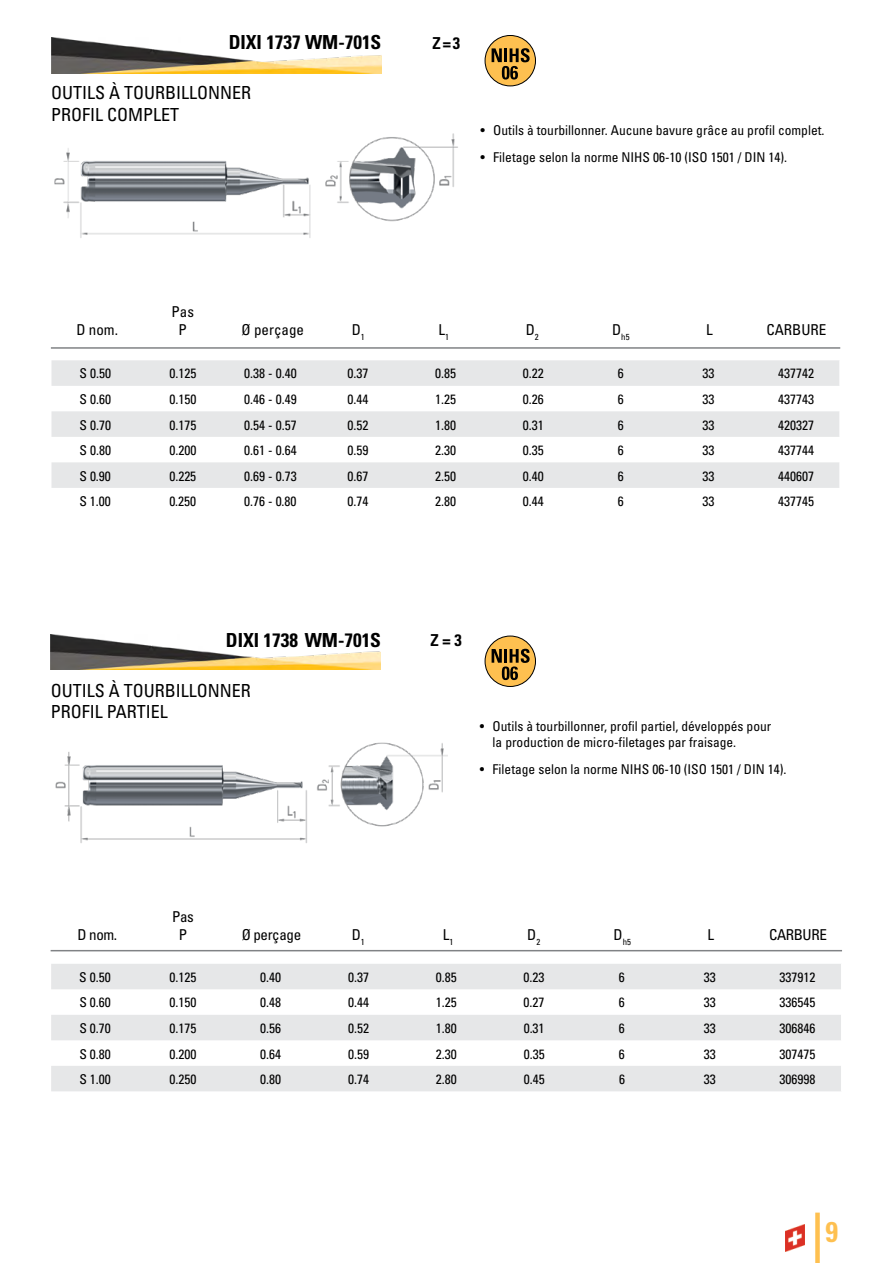
<style>
.page{position:relative;width:893px;height:1263px;background:#fff}
.page>*{position:absolute;margin:0;border:0;box-sizing:border-box;transform-origin:0 0}
.t1{font:700 condensed 28.5px "Univers";color:#fec050}
.t2{font:700 condensed 19.35px "Univers";color:#000}
.t3{font:condensed 18px/21.6px "Univers";color:#000}
.t4{font:700 condensed 16.5px "Univers";color:#000}
.t5{font:condensed 15px "Univers";letter-spacing:-.01em;color:#000}
.t6{font:condensed 13.5px/16.2px "Univers";color:#000}
.t7{font:condensed 8.7px "Univers";color:#000}
</style>
<div class="page">
<div style="left:815px;top:1212px;width:5px;height:51px;background:#fec050"></div>
<img style="left:785px;top:1224px;width:20px;height:27px">
<img style="left:51px;top:38px;width:330px;height:35px">
<hr style="left:51px;top:347px;width:789px;height:2px;background:#808285">
<img style="left:54px;top:133px;width:404px;height:105px">
<svg style="left:51px;top:360px;width:788px;height:128px;fill:#e6e7e8"></svg>
<img style="left:51px;top:634px;width:330px;height:35px">
<hr style="left:51px;top:950px;width:791px;height:1px;background:#808285">
<img style="left:55px;top:742px;width:392px;height:101px">
<svg style="left:51px;top:964px;width:790px;height:127px;fill:#e6e7e8"></svg>
<svg style="left:485px;top:35px;width:50px;height:51px"></svg>
<div style="left:485px;top:35px;width:51px;height:51px;border:1px solid #000;border-radius:50%"></div>
<svg style="left:492px;top:48px;width:38px;height:32px"></svg>
<div style="left:485px;top:636px;width:50px;height:50px;background:#fec050;border-radius:50%"></div>
<div style="left:485px;top:636px;width:51px;height:51px;border:1px solid #000;border-radius:50%"></div>
<svg style="left:492px;top:649px;width:38px;height:31px"></svg>
<h2 class="t2" style="left:229px;top:31px;width:154px">DIXI 1737 WM-701S</h2>
<p class="t4" style="left:432px;top:33px;width:29px">Z=3</p>
<h3 class="t3" style="left:51px;top:82px;width:201px">OUTILS À TOURBILLONNER<br>PROFIL COMPLET</h3>
<p class="t5" style="left:172px;top:302px;width:24px">Pas</p>
<p class="t6" style="left:480px;top:122px;width:345px">• Outils à tourbillonner. Aucune bavure grâce au profil complet.</p>
<p class="t6" style="left:480px;top:149px;width:308px">• Filetage selon la norme NIHS 06-10 (ISO 1501 / DIN 14).</p>
<p class="t5" style="left:76px;top:320px;width:43px">D nom.</p>
<p class="t5" style="left:179px;top:320px;width:10px">P</p>
<p class="t5" style="left:242px;top:320px;width:64px">Ø perçage</p>
<p class="t5" style="left:352px;top:320px;width:15px">D<sub>1</sub></p>
<p class="t5" style="left:439px;top:320px;width:12px">L<sub>1</sub></p>
<p class="t5" style="left:526px;top:320px;width:15px">D<sub>2</sub></p>
<p class="t7" style="left:612px;top:332px;width:19px"><sup>D</sup>h5</p>
<p class="t5" style="left:706px;top:320px;width:8px">L</p>
<p class="t5" style="left:766px;top:320px;width:62px">CARBURE</p>
<p class="t6" style="left:80px;top:365px;width:33px">S 0.50</p>
<p class="t6" style="left:169px;top:365px;width:28px">0.125</p>
<p class="t6" style="left:244px;top:365px;width:54px">0.38 - 0.40</p>
<p class="t6" style="left:348px;top:365px;width:22px">0.37</p>
<p class="t6" style="left:435px;top:365px;width:22px">0.85</p>
<p class="t6" style="left:523px;top:365px;width:22px">0.22</p>
<p class="t6" style="left:618px;top:365px;width:7px">6</p>
<p class="t6" style="left:702px;top:365px;width:13px">33</p>
<p class="t6" style="left:778px;top:365px;width:37px">437742</p>
<p class="t6" style="left:80px;top:391px;width:33px">S 0.60</p>
<p class="t6" style="left:169px;top:391px;width:28px">0.150</p>
<p class="t6" style="left:244px;top:391px;width:54px">0.46 - 0.49</p>
<p class="t6" style="left:348px;top:391px;width:22px">0.44</p>
<p class="t6" style="left:435px;top:391px;width:22px">1.25</p>
<p class="t6" style="left:523px;top:391px;width:22px">0.26</p>
<p class="t6" style="left:618px;top:391px;width:7px">6</p>
<p class="t6" style="left:702px;top:391px;width:13px">33</p>
<p class="t6" style="left:778px;top:391px;width:37px">437743</p>
<p class="t6" style="left:80px;top:416px;width:33px">S 0.70</p>
<p class="t6" style="left:169px;top:416px;width:28px">0.175</p>
<p class="t6" style="left:244px;top:416px;width:54px">0.54 - 0.57</p>
<p class="t6" style="left:348px;top:416px;width:22px">0.52</p>
<p class="t6" style="left:435px;top:416px;width:22px">1.80</p>
<p class="t6" style="left:523px;top:416px;width:22px">0.31</p>
<p class="t6" style="left:618px;top:416px;width:7px">6</p>
<p class="t6" style="left:702px;top:416px;width:13px">33</p>
<p class="t6" style="left:778px;top:416px;width:37px">420327</p>
<p class="t6" style="left:80px;top:442px;width:33px">S 0.80</p>
<p class="t6" style="left:169px;top:442px;width:28px">0.200</p>
<p class="t6" style="left:244px;top:442px;width:54px">0.61 - 0.64</p>
<p class="t6" style="left:348px;top:442px;width:22px">0.59</p>
<p class="t6" style="left:435px;top:442px;width:22px">2.30</p>
<p class="t6" style="left:523px;top:442px;width:22px">0.35</p>
<p class="t6" style="left:618px;top:442px;width:7px">6</p>
<p class="t6" style="left:702px;top:442px;width:13px">33</p>
<p class="t6" style="left:778px;top:442px;width:37px">437744</p>
<p class="t6" style="left:79px;top:467px;width:33px">S 0.90</p>
<p class="t6" style="left:169px;top:467px;width:28px">0.225</p>
<p class="t6" style="left:244px;top:467px;width:54px">0.69 - 0.73</p>
<p class="t6" style="left:348px;top:467px;width:22px">0.67</p>
<p class="t6" style="left:435px;top:467px;width:22px">2.50</p>
<p class="t6" style="left:523px;top:467px;width:22px">0.40</p>
<p class="t6" style="left:618px;top:467px;width:7px">6</p>
<p class="t6" style="left:702px;top:467px;width:13px">33</p>
<p class="t6" style="left:778px;top:467px;width:37px">440607</p>
<p class="t6" style="left:79px;top:493px;width:33px">S 1.00</p>
<p class="t6" style="left:169px;top:493px;width:28px">0.250</p>
<p class="t6" style="left:244px;top:493px;width:54px">0.76 - 0.80</p>
<p class="t6" style="left:348px;top:493px;width:22px">0.74</p>
<p class="t6" style="left:435px;top:493px;width:22px">2.80</p>
<p class="t6" style="left:523px;top:493px;width:22px">0.44</p>
<p class="t6" style="left:618px;top:493px;width:7px">6</p>
<p class="t6" style="left:702px;top:493px;width:13px">33</p>
<p class="t6" style="left:778px;top:493px;width:37px">437745</p>
<h2 class="t2" style="left:226px;top:628px;width:157px">DIXI 1738 WM-701S</h2>
<h3 class="t3" style="left:51px;top:679px;width:201px">OUTILS À TOURBILLONNER<br>PROFIL PARTIEL</h3>
<p class="t4" style="left:431px;top:630px;width:33px">Z = 3</p>
<p class="t6" style="left:493px;top:717px;width:280px;text-indent:-13px">• Outils à tourbillonner, profil partiel, développés pour la production de micro-filetages par fraisage.</p>
<p class="t6" style="left:480px;top:761px;width:308px">• Filetage selon la norme NIHS 06-10 (ISO 1501 / DIN 14).</p>
<p class="t5" style="left:172px;top:907px;width:23px">Pas</p>
<p class="t5" style="left:78px;top:925px;width:41px">D nom.</p>
<p class="t5" style="left:179px;top:925px;width:10px">P</p>
<p class="t5" style="left:242px;top:925px;width:61px">Ø perçage</p>
<p class="t5" style="left:352px;top:925px;width:15px">D<sub>1</sub></p>
<p class="t5" style="left:443px;top:925px;width:12px">L<sub>1</sub></p>
<p class="t5" style="left:527px;top:925px;width:15px">D<sub>2</sub></p>
<p class="t7" style="left:613px;top:936px;width:19px"><sup>D</sup>h5</p>
<p class="t5" style="left:708px;top:925px;width:8px">L</p>
<p class="t5" style="left:769px;top:925px;width:59px">CARBURE</p>
<p class="t6" style="left:79px;top:969px;width:33px">S 0.50</p>
<p class="t6" style="left:169px;top:969px;width:28px">0.125</p>
<p class="t6" style="left:260px;top:969px;width:22px">0.40</p>
<p class="t6" style="left:348px;top:969px;width:22px">0.37</p>
<p class="t6" style="left:436px;top:969px;width:22px">0.85</p>
<p class="t6" style="left:524px;top:969px;width:22px">0.23</p>
<p class="t6" style="left:619px;top:969px;width:7px">6</p>
<p class="t6" style="left:704px;top:969px;width:13px">33</p>
<p class="t6" style="left:780px;top:969px;width:37px">337912</p>
<p class="t6" style="left:79px;top:994px;width:33px">S 0.60</p>
<p class="t6" style="left:169px;top:994px;width:28px">0.150</p>
<p class="t6" style="left:260px;top:994px;width:22px">0.48</p>
<p class="t6" style="left:348px;top:994px;width:22px">0.44</p>
<p class="t6" style="left:436px;top:994px;width:22px">1.25</p>
<p class="t6" style="left:524px;top:994px;width:22px">0.27</p>
<p class="t6" style="left:619px;top:994px;width:7px">6</p>
<p class="t6" style="left:704px;top:994px;width:13px">33</p>
<p class="t6" style="left:780px;top:994px;width:37px">336545</p>
<p class="t6" style="left:79px;top:1020px;width:33px">S 0.70</p>
<p class="t6" style="left:169px;top:1020px;width:28px">0.175</p>
<p class="t6" style="left:260px;top:1020px;width:22px">0.56</p>
<p class="t6" style="left:348px;top:1020px;width:22px">0.52</p>
<p class="t6" style="left:436px;top:1020px;width:22px">1.80</p>
<p class="t6" style="left:524px;top:1020px;width:22px">0.31</p>
<p class="t6" style="left:619px;top:1020px;width:7px">6</p>
<p class="t6" style="left:704px;top:1020px;width:13px">33</p>
<p class="t6" style="left:780px;top:1020px;width:37px">306846</p>
<p class="t6" style="left:79px;top:1045px;width:33px">S 0.80</p>
<p class="t6" style="left:169px;top:1045px;width:28px">0.200</p>
<p class="t6" style="left:260px;top:1045px;width:22px">0.64</p>
<p class="t6" style="left:348px;top:1045px;width:22px">0.59</p>
<p class="t6" style="left:436px;top:1045px;width:22px">2.30</p>
<p class="t6" style="left:524px;top:1045px;width:22px">0.35</p>
<p class="t6" style="left:619px;top:1045px;width:7px">6</p>
<p class="t6" style="left:704px;top:1045px;width:13px">33</p>
<p class="t6" style="left:780px;top:1045px;width:37px">307475</p>
<p class="t6" style="left:79px;top:1071px;width:33px">S 1.00</p>
<p class="t6" style="left:169px;top:1071px;width:28px">0.250</p>
<p class="t6" style="left:260px;top:1071px;width:22px">0.80</p>
<p class="t6" style="left:348px;top:1071px;width:22px">0.74</p>
<p class="t6" style="left:436px;top:1071px;width:22px">2.80</p>
<p class="t6" style="left:524px;top:1071px;width:22px">0.45</p>
<p class="t6" style="left:619px;top:1071px;width:7px">6</p>
<p class="t6" style="left:704px;top:1071px;width:13px">33</p>
<p class="t6" style="left:780px;top:1071px;width:37px">306998</p>
<h1 class="t1" style="left:825px;top:1214px;width:14px">9</h1>
</div>
